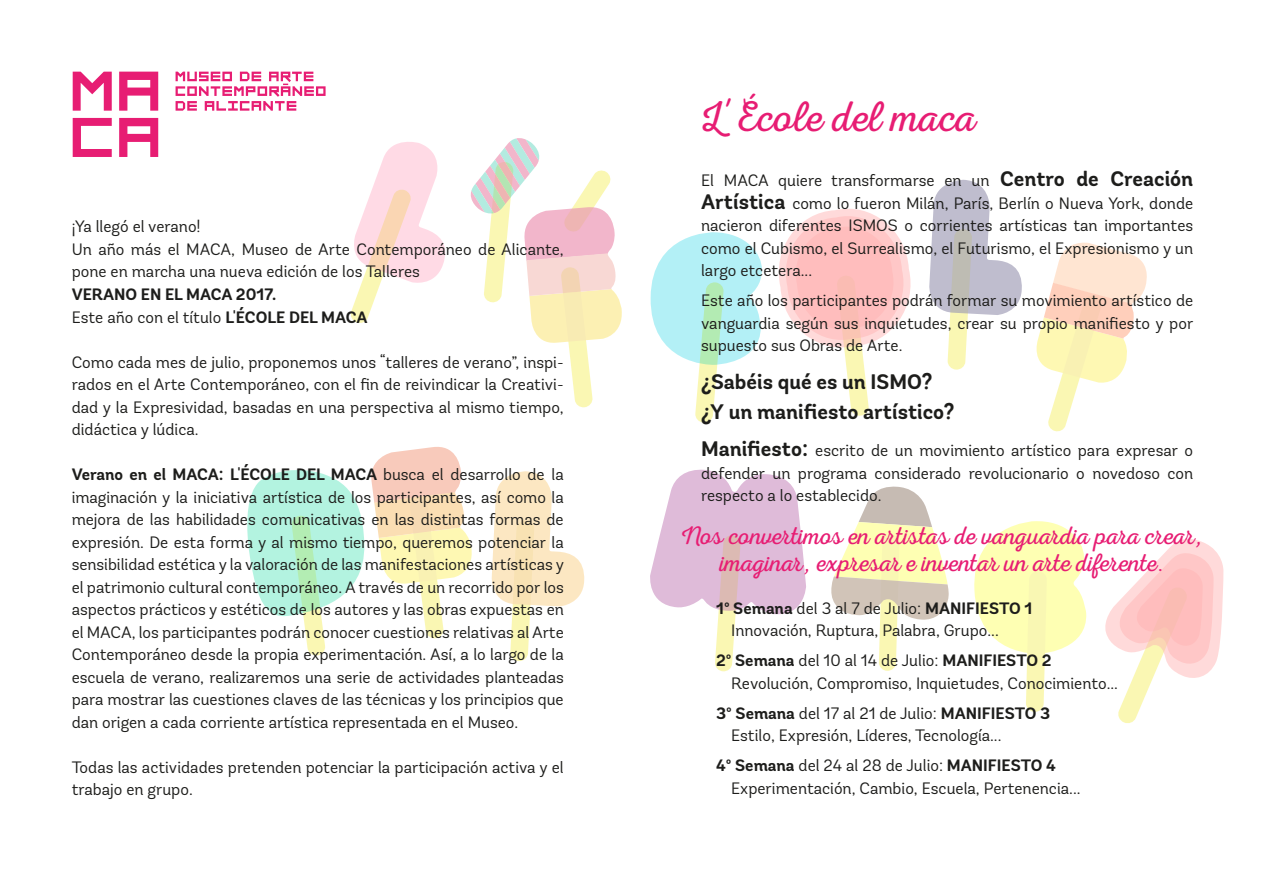
<style>
.page{position:relative;width:1263px;height:893px;background:#fff}
.page>*{position:absolute;margin:0;border:0;box-sizing:border-box;transform-origin:0 0}
.t1{font:43.2px "Nexa Rust Script L 00";color:#e71d73}
.t2{font:25.5px/27px "Nexa Rust Script L 00";color:#e71d73;text-align:center}
.t3{font:700 21px/30px "Andes Rounded";color:#1d1d1b}
.t4{font:16.5px/22.5px "Andes Rounded";color:#1d1d1b}
.t5{font:700 16.5px/22.5px "Andes Rounded";color:#1d1d1b}
.s1{font-weight:400}
.s2{font-weight:700}
.s3{font-weight:700;font-size:21px}
</style>
<div class="page">
<svg style="left:350px;top:142px;width:95px;height:181px"></svg>
<svg style="left:650px;top:232px;width:112px;height:191px"></svg>
<svg style="left:1036px;top:242px;width:111px;height:189px"></svg>
<svg style="left:929px;top:180px;width:93px;height:190px"></svg>
<svg style="left:974px;top:521px;width:113px;height:191px"></svg>
<svg style="left:779px;top:209px;width:131px;height:207px"></svg>
<svg style="left:470px;top:138px;width:152px;height:269px"></svg>
<svg style="left:650px;top:469px;width:156px;height:202px"></svg>
<svg style="left:1105px;top:539px;width:118px;height:184px"></svg>
<svg style="left:831px;top:486px;width:118px;height:185px"></svg>
<svg style="left:247px;top:447px;width:225px;height:208px"></svg>
<svg style="left:491px;top:471px;width:94px;height:190px"></svg>
<svg style="left:73px;top:72px;width:253px;height:85px"></svg>
<p class="t4" style="left:72px;top:216px;width:494px">¡Ya llegó el verano!<br>Un año más el MACA, Museo de Arte Contemporáneo de Alicante, pone en marcha una nueva edición de los Talleres</p>
<p class="t5" style="left:72px;top:284px;width:298px">VERANO EN EL MACA 2017.<br><span class="s1">Este año con el título</span> L'ÉCOLE DEL MACA</p>
<p class="t4" style="left:72px;top:351px;width:494px;text-align:justify">Como cada mes de julio, proponemos unos “talleres de verano”, inspi&shy;rados en el Arte Contemporáneo, con el fin de reivindicar la Creativi&shy;dad y la Expresividad, basadas en una perspectiva al mismo tiempo, didáctica y lúdica.</p>
<p class="t4" style="left:72px;top:463px;width:494px;text-align:justify"><span class="s2">Verano en el MACA: L'ÉCOLE DEL MACA</span> busca el desarrollo de la imaginación y la iniciativa artística de los participantes, así como la mejora de las habilidades comunicativas en las distintas formas de expresión. De esta forma y al mismo tiempo, queremos potenciar la sensibilidad estética y la valoración de las manifestaciones artísticas y el patrimonio cultural contemporáneo. A través de un recorrido por los aspectos prácticos y estéticos de los autores y las obras expuestas en el MACA, los participantes podrán conocer cuestiones relativas al Arte Contemporáneo desde la propia experimentación. Así, a lo largo de la escuela de verano, realizaremos una serie de actividades planteadas para mostrar las cuestiones claves de las técnicas y los principios que dan origen a cada corriente artística representada en el Museo.</p>
<p class="t4" style="left:72px;top:756px;width:494px">Todas las actividades pretenden potenciar la participación activa y el trabajo en grupo.</p>
<h1 class="t1" style="left:700px;top:93px;width:277px">L'École del maca</h1>
<p class="t4" style="left:701px;top:170px;width:494px;text-align:justify">El MACA quiere transformarse en un <span class="s3">Centro de Creación Artística</span> como lo fueron Milán, París, Berlín o Nueva York, donde nacieron diferentes ISMOS o corrientes artísticas tan importantes como el Cubismo, el Surrealismo, el Futurismo, el Expresionismo y un largo etcetera...</p>
<p class="t4" style="left:701px;top:289px;width:494px;text-align:justify">Este año los participantes podrán formar su movimiento artístico de vanguardia según sus inquietudes, crear su propio manifiesto y por supuesto sus Obras de Arte.</p>
<p class="t3" style="left:701px;top:367px;width:255px">¿Sabéis qué es un ISMO? ¿Y un manifiesto artístico?</p>
<p class="t4" style="left:701px;top:439px;width:494px;text-align:justify"><span class="s3">Manifiesto:</span> escrito de un movimiento artístico para expresar o defender un programa considerado revolucionario o novedoso con respecto a lo establecido.</p>
<h2 class="t2" style="left:681px;top:526px;width:523px">Nos convertimos en artistas de vanguardia para crear, imaginar, expresar e inventar un arte diferente.</h2>
<p class="t4" style="left:731px;top:597px;width:303px;text-indent:-15px"><span class="s2">1º Semana</span> del 3 al 7 de Julio: <span class="s2">MANIFIESTO 1<br></span>Innovación, Ruptura, Palabra, Grupo...</p>
<p class="t4" style="left:731px;top:649px;width:388px;text-indent:-15px"><span class="s2">2º Semana</span> del 10 al 14 de Julio: <span class="s2">MANIFIESTO 2<br></span>Revolución, Compromiso, Inquietudes, Conocimiento...</p>
<p class="t4" style="left:731px;top:702px;width:321px;text-indent:-15px"><span class="s2">3º Semana</span> del 17 al 21 de Julio: <span class="s2">MANIFIESTO 3<br></span>Estilo, Expresión, Líderes, Tecnología...</p>
<p class="t4" style="left:731px;top:754px;width:351px;text-indent:-15px"><span class="s2">4º Semana</span> del 24 al 28 de Julio: <span class="s2">MANIFIESTO 4<br></span>Experimentación, Cambio, Escuela, Pertenencia...</p>
</div>
